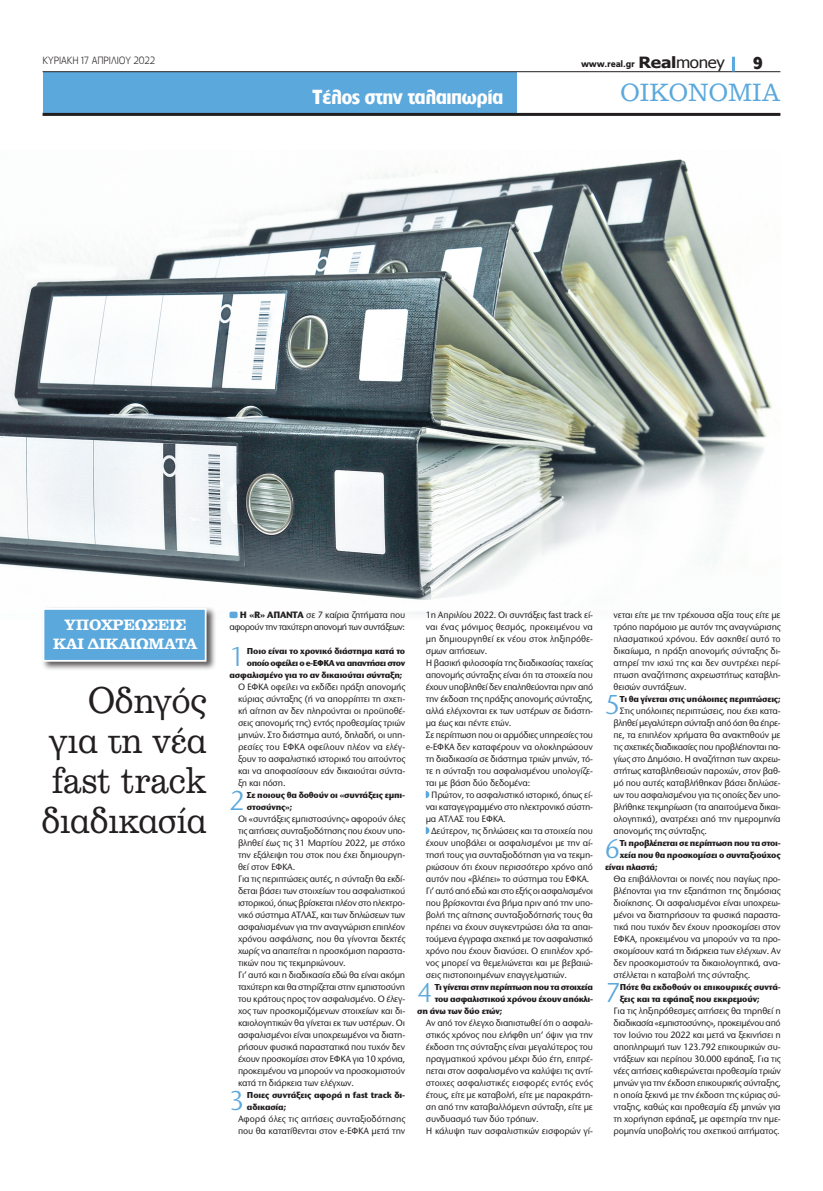
<style>
.page{position:relative;width:823px;height:1191px;background:#fff}
.page>*{position:absolute;margin:0;border:0;box-sizing:border-box;transform-origin:0 0}
.t1{font:35.8px/40px "PF Clarendon";letter-spacing:-.01em;color:#231f20;text-align:justify;scale:.9 1}
.t2{font:28.5px "Stone Sans ITC Hel";color:#5ba8dc;scale:.96 1}
.t3{font:24px "PF Clarendon";color:#5ba8dc;scale:.96 1}
.t4{font:700 19px "PF Lounge";color:#fff}
.t5{font:700 16px "PF Lounge";color:#231f20}
.t6{font:700 14.4px/18.4px "PF Clarendon";letter-spacing:-.015em;color:#fff;text-align:center}
.t7{font:300 10px "PF Lounge";letter-spacing:-.005em;color:#231f20;scale:.96 1}
.t8{font:500 9.6px/12px "Stone Sans ITC Hel";letter-spacing:-.02em;color:#231f20;text-align:justify;scale:.96 1}
.t9{font:500 9.6px/12px "Stone Sans ITC Hel";color:#231f20;scale:.96 1}
.t10{font:500 9.6px/12px "Stone Sans ITC Hel";letter-spacing:-.05em;color:#231f20;text-align:right;scale:.96 1}
.t11{font:500 9.6px "Stone Sans ITC Hel";letter-spacing:-.04em;color:#231f20;scale:.96 1}
.t12{font:700 9px/12px "Stone Sans ITC Hel";letter-spacing:-.02em;color:#231f20;scale:.96 1}
.t13{font:700 9px "Stone Sans ITC Hel";letter-spacing:-.04em;color:#231f20;scale:.96 1}
.t14{font:900 9px "PF Catalog";letter-spacing:-.02em;color:#231f20;scale:.96 1}
.s1{font-family:"Tahoma";font-weight:700;font-size:15.5px}
.s2{font-family:"Tahoma";font-weight:400;font-size:15.5px}
.s3{font-weight:700}
</style>
<div class="page">
<div style="left:43px;top:72px;width:473px;height:41px;background:#5ba8dc"></div>
<hr style="left:43px;top:71px;width:737px;height:1px;background:#231f20">
<hr style="left:43px;top:113px;width:737px;height:3px;background:#231f20">
<hr style="left:731px;top:57px;width:3px;height:14px;background:#5ba8dc">
<img style="left:0;top:159px;width:772px;height:460px">
<div style="left:41px;top:606px;width:175px;height:65px;background:#231f20;opacity:.75"></div>
<svg style="left:42px;top:607px;width:165px;height:55px;background:#6cb0de"></svg>
<div style="left:229px;top:611px;width:8px;height:7px;background:#5ba8dc;border-radius:2px"></div>
<svg style="left:425px;top:791px;width:4px;height:7px"></svg>
<svg style="left:425px;top:827px;width:4px;height:7px"></svg>
<p class="t7" style="left:43px;top:55px;width:119px">κυριακη 17 ΑΠΡΙΛΙ ΟΥ 2022</p>
<p class="t14" style="left:580px;top:59px;width:151px">www.real.gr <span class="s1">Real</span><span class="s2">money</span></p>
<h3 class="t5" style="left:752px;top:54px;width:11px">9</h3>
<h3 class="t4" style="left:312px;top:86px;width:192px">Τέλος στην ταλαιπωρία</h3>
<h3 class="t3" style="left:620px;top:80px;width:168px">OIKONOMIA</h3>
<h3 class="t6" style="left:53px;top:616px;width:146px">ΥΠΟΧΡΕΩΣΕΙΣ<br>ΚΑΙ ΔΙΚΑΙΩΜΑΤΑ</h3>
<p class="t10" style="left:229px;top:609px;width:184px"><span class="s3">Η «R» απαντά</span> σε 7 καίρια ζητήματα που αφορούν την ταχύτερη απονομή των συντάξεων:</p>
<h2 class="t2" style="left:229px;top:640px;width:17px">1</h2>
<p class="t12" style="left:229px;top:645px;width:184px;text-align:right">Π οιο είναι το χρονικό διάστημα κατά το oποίο οφείλει ο e-ΕΦΚΑ να απαντήσει στον ασφαλισμένο για το αν δικαιούται σύνταξη;</p>
<p class="t8" style="left:238px;top:681px;width:175px">Ο ΕΦΚΑ οφείλει να εκδίδει πράξη απονομής κύριας σύνταξης (ή να απορρίπτει τη σχετι&shy;κή αίτηση αν δεν πληρούνται οι προϋποθέ&shy;σεις απονομής της) εντός προθεσμίας τριών μηνών. Στο διάστημα αυτό, δηλαδή, οι υπη&shy;ρεσίες του ΕΦΚΑ οφείλουν πλέον να ελέγ&shy;ξουν το ασφαλιστικό ιστορικό του αιτούντος και να αποφασίσουν εάν δικαιούται σύντα&shy;ξη και πόση.</p>
<h2 class="t2" style="left:229px;top:784px;width:17px">2</h2>
<p class="t12" style="left:247px;top:789px;width:166px">Σε ποιους θα δοθούν οι «συντάξεις εμπι&shy;στοσύνης»;</p>
<p class="t8" style="left:238px;top:813px;width:176px;text-align:left">Οι «συντάξεις εμπιστοσύνης» αφορούν όλες τις αιτήσεις συνταξιοδότησης που έχουν υπο&shy;βληθεί έως τις 31 Μαρτίου 2022, με στόχο την εξάλειψη του στοκ που έχει δημιουργη&shy;θεί στον ΕΦΚΑ.<br>Για τις περιπτώσεις αυτές, η σύνταξη θα εκδί&shy;δεται βάσει των στοιχείων του ασφαλιστικού ιστορικού, όπως βρίσκεται πλέον στο ηλεκτρο&shy;νικό σύστημα ΑΤΛΑΣ, και των δηλώσεων των ασφαλισμένων για την αναγνώριση επιπλέον χρόνου ασφάλισης, που θα γίνονται δεκτές χωρίς να απαιτείται η προσκόμιση παραστα&shy;τικών που τις τεκμηριώνουν.<br>Γι’ αυτό και η διαδικασία εδώ θα είναι ακόμη ταχύτερη και θα στηρίζεται στην εμπιστοσύνη του κράτους προς τον ασφαλισμένο. Ο έλεγ&shy;χος των προσκομιζόμενων στοιχείων και δι&shy;καιολογητικών θα γίνεται εκ των υστέρων. Οι ασφαλισμένοι είναι υποχρεωμένοι να διατη&shy;ρήσουν φυσικά παραστατικά που τυχόν δεν έχουν προσκομίσει στον ΕΦΚΑ για 10 χρόνια, προκειμένου να μπορούν να προσκομιστούν κατά τη διάρκεια των ελέγχων.</p>
<h2 class="t2" style="left:229px;top:1084px;width:17px">3</h2>
<p class="t12" style="left:247px;top:1089px;width:166px">Π οιες συντάξεις αφορά η fast track δι&shy;αδικασία;</p>
<p class="t9" style="left:238px;top:1113px;width:176px">Αφορά όλες τις αιτήσεις συνταξιοδότησης που θα κατατίθενται στον e-ΕΦΚΑ μετά την</p>
<h1 class="t1" style="left:41px;top:680px;width:185px;text-indent:47px">ΟΔΗΓΌΣ ΓΙΑ ΤΗ ΝΈΑ FAST TRACK ΔΙΑΔΙΚΑΣΊΑ</h1>
<p class="t8" style="left:425px;top:609px;width:175px">1η Απριλίου 2022. Οι συντάξεις fast track εί-</p>
<p class="t9" style="left:425px;top:621px;width:176px">ναι ένας μόνιμος θεσμός, προκειμένου να</p>
<p class="t8" style="left:425px;top:633px;width:175px">μη δημιουργηθεί εκ νέου στοκ ληξιπρόθε-</p>
<p class="t8" style="left:425px;top:645px;width:66px">σμων αιτήσεων.</p>
<p class="t8" style="left:425px;top:657px;width:176px">Η βασική φιλοσοφία της διαδικασίας ταχείας</p>
<p class="t8" style="left:425px;top:669px;width:175px">απονομής σύνταξης είναι ότι τα στοιχεία που</p>
<p class="t8" style="left:425px;top:681px;width:176px">έχουν υποβληθεί δεν επαληθεύονται πριν από</p>
<p class="t8" style="left:425px;top:693px;width:175px">την έκδοση της πράξης απονομής σύνταξης,</p>
<p class="t8" style="left:425px;top:705px;width:175px">αλλά ελέγχονται εκ των υστέρων σε διάστη-</p>
<p class="t8" style="left:425px;top:717px;width:91px">μα έως και πέντε ετών.</p>
<p class="t8" style="left:425px;top:729px;width:176px">Σε περίπτωση που οι αρμόδιες υπηρεσίες του</p>
<p class="t8" style="left:425px;top:741px;width:175px">e-ΕΦΚΑ δεν καταφέρουν να ολοκληρώσουν</p>
<p class="t8" style="left:425px;top:753px;width:175px">τη διαδικασία σε διάστημα τριών μηνών, τό-</p>
<p class="t8" style="left:425px;top:765px;width:175px">τε η σύνταξη του ασφαλισμένου υπολογίζε-</p>
<p class="t8" style="left:425px;top:777px;width:110px">ται με βάση δύο δεδομένα:</p>
<p class="t8" style="left:431px;top:789px;width:170px">Πρώτον, το ασφαλιστικό ιστορικό, όπως εί-</p>
<p class="t8" style="left:425px;top:801px;width:175px">ναι καταγεγραμμένο στο ηλεκτρονικό σύστη-</p>
<p class="t8" style="left:425px;top:813px;width:85px">μα ΑΤΛΑΣ του ΕΦΚΑ.</p>
<p class="t8" style="left:431px;top:825px;width:170px">Δεύτερον, τις δηλώσεις και τα στοιχεία που</p>
<p class="t8" style="left:425px;top:837px;width:175px">έχουν υποβάλει οι ασφαλισμένοι με την αί-</p>
<p class="t8" style="left:425px;top:849px;width:175px">τησή τους για συνταξιοδότηση για να τεκμη-</p>
<p class="t8" style="left:425px;top:861px;width:175px">ριώσουν ότι έχουν περισσότερο χρόνο από</p>
<p class="t8" style="left:425px;top:873px;width:172px">αυτόν που «βλέπει» το σύστημα του ΕΦΚΑ.</p>
<p class="t11" style="left:425px;top:885px;width:176px">Γι’ αυτό από εδώ και στο εξής οι ασφαλισμένοι</p>
<p class="t8" style="left:425px;top:897px;width:175px">που βρίσκονται ένα βήμα πριν από την υπο-</p>
<p class="t8" style="left:425px;top:909px;width:175px">βολή της αίτησης συνταξιοδότησής τους θα</p>
<p class="t8" style="left:425px;top:921px;width:175px">πρέπει να έχουν συγκεντρώσει όλα τα απαι-</p>
<p class="t8" style="left:425px;top:933px;width:175px">τούμενα έγγραφα σχετικά με τον ασφαλιστικό</p>
<p class="t8" style="left:425px;top:945px;width:175px">χρόνο που έχουν διανύσει. Ο επιπλέον χρό-</p>
<p class="t8" style="left:425px;top:957px;width:175px">νος μπορεί να θεμελιώνεται και με βεβαιώ-</p>
<p class="t8" style="left:425px;top:969px;width:148px">σεις πιστοποιημένων επαγγελματιών.</p>
<h2 class="t2" style="left:417px;top:976px;width:17px">4</h2>
<p class="t13" style="left:434px;top:981px;width:166px">Τι γίνεται στην περίπτωση που τα στοιχεία</p>
<p class="t12" style="left:434px;top:993px;width:166px">του ασφαλιστικού χρόνου έχουν απόκλι-</p>
<p class="t12" style="left:417px;top:1005px;width:90px">ση άνω των δύο ετών;</p>
<p class="t8" style="left:425px;top:1017px;width:175px;text-align:left">Αν από τον έλεγχο διαπιστωθεί ότι ο ασφαλι&shy;στικός χρόνος που ελήφθη υπ’ όψιν για την έκδοση της σύνταξης είναι μεγαλύτερος του πραγματικού χρόνου μέχρι δύο έτη, επιτρέ&shy;πεται στον ασφαλισμένο να καλύψει τις αντί&shy;στοιχες ασφαλιστικές εισφορές εντός ενός έτους, είτε με καταβολή, είτε με παρακράτη&shy;ση από την καταβαλλόμενη σύνταξη, είτε με συνδυασμό των δύο τρόπων.<br>Η κάλυψη των ασφαλιστικών εισφορών γί-</p>
<p class="t8" style="left:613px;top:609px;width:175px">νεται είτε με την τρέχουσα αξία τους είτε με τρόπο παρόμοιο με αυτόν της αναγνώρισης πλασματικού χρόνου. Εάν ασκηθεί αυτό το δικαίωμα, η πράξη απονομής σύνταξης δι&shy;ατηρεί την ισχύ της και δεν συντρέχει περί&shy;πτωση αναζήτησης αχρεωστήτως καταβλη&shy;θεισών συντάξεων.</p>
<h2 class="t2" style="left:604px;top:688px;width:17px">5</h2>
<p class="t12" style="left:619px;top:693px;width:169px">Τι θα γίνεται στις υπόλοιπες περιπτώσεις;</p>
<p class="t8" style="left:613px;top:705px;width:175px;text-indent:6px">Στις υπόλοιπες περιπτώσεις, που έχει κατα&shy;βληθεί μεγαλύτερη σύνταξη από όση θα έπρε&shy;πε, τα επιπλέον χρήματα θα ανακτηθούν με τις σχετικές διαδικασίες που προβλέπονται πα&shy;γίως στο Δημόσιο. Η αναζήτηση των αχρεω&shy;στήτως καταβληθεισών παροχών, στον βαθ&shy;μό που αυτές καταβλήθηκαν βάσει δηλώσε&shy;ων του ασφαλισμένου για τις οποίες δεν υπο&shy;βλήθηκε τεκμηρίωση (τα απαιτούμενα δικαι&shy;ολογητικά), ανατρέχει από την ημερομηνία απονομής της σύνταξης.</p>
<h2 class="t2" style="left:604px;top:832px;width:17px">6</h2>
<p class="t12" style="left:619px;top:837px;width:169px">Τι προβλέπεται σε περίπτωση που τα στοι-</p>
<p class="t12" style="left:619px;top:849px;width:169px">χεία που θα προσκομίσει ο συνταξιούχος</p>
<p class="t12" style="left:604px;top:861px;width:56px">είναι πλαστά;</p>
<p class="t8" style="left:613px;top:873px;width:176px">Θα επιβάλλονται οι ποινές που παγίως προ&shy;βλέπονται για την εξαπάτηση της δημόσιας διοίκησης. Οι ασφαλισμένοι είναι υποχρεω&shy;μένοι να διατηρήσουν τα φυσικά παραστα&shy;τικά που τυχόν δεν έχουν προσκομίσει στον ΕΦΚΑ, προκειμένου να μπορούν να τα προ&shy;σκομίσουν κατά τη διάρκεια των ελέγχων. Αν δεν προσκομιστούν τα δικαιολογητικά, ανα&shy;στέλλεται η καταβολή της σύνταξης.</p>
<h2 class="t2" style="left:604px;top:976px;width:17px">7</h2>
<p class="t12" style="left:619px;top:981px;width:169px">Π ότε θα εκδοθούν οι επικουρικές συντά&shy;ξεις και τα εφάπαξ που εκκρεμούν;</p>
<p class="t8" style="left:613px;top:1005px;width:176px">Για τις ληξιπρόθεσμες αιτήσεις θα τηρηθεί η διαδικασία «εμπιστοσύνης», προκειμένου από τον Ιούνιο του 2022 και μετά να ξεκινήσει η αποπληρωμή των 123.792 επικουρικών συ&shy;ντάξεων και περίπου 30.000 εφάπαξ. Για τις νέες αιτήσεις καθιερώνεται προθεσμία τριών μηνών για την έκδοση επικουρικής σύνταξης, η οποία ξεκινά με την έκδοση της κύριας σύ&shy;νταξης, καθώς και προθεσμία έξι μηνών για τη χορήγηση εφάπαξ, με αφετηρία την ημε&shy;ρομηνία υποβολής του σχετικού αιτήματος.</p>
</div>
